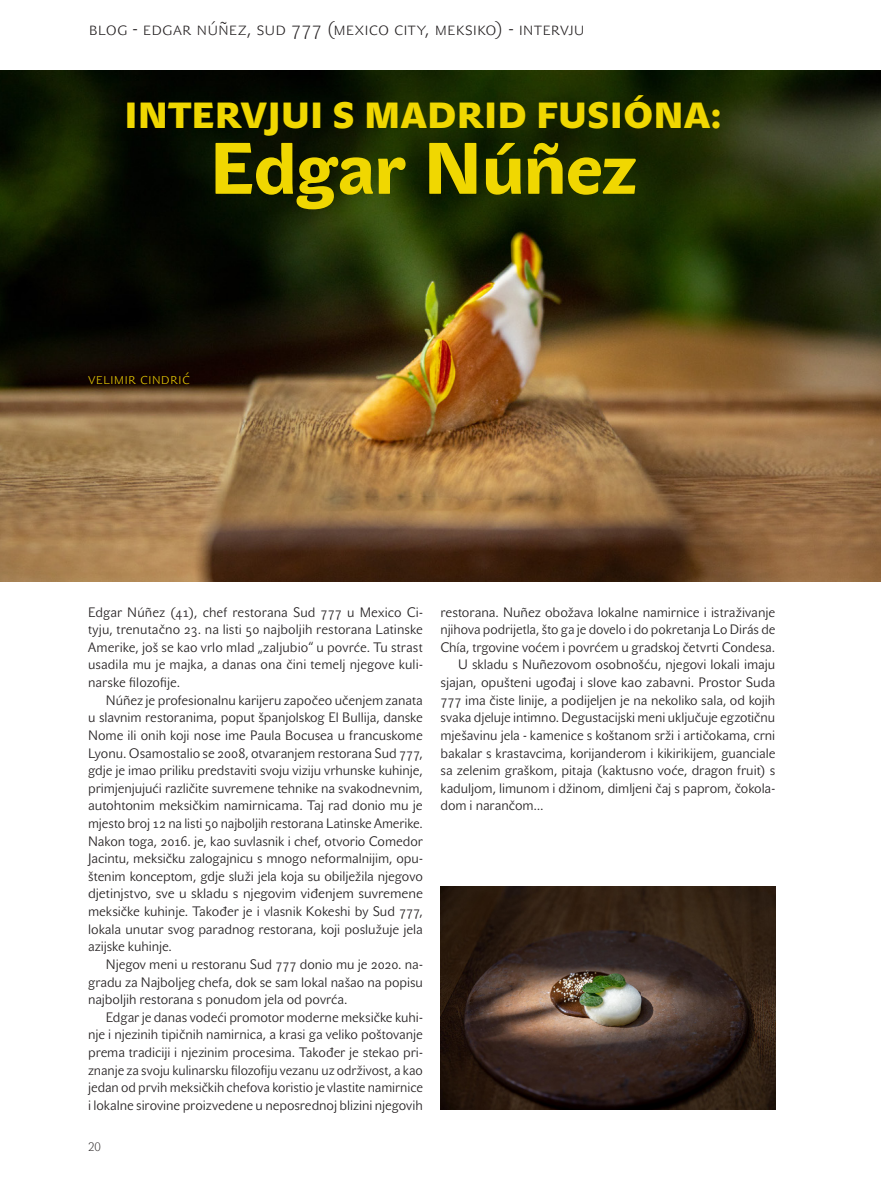
<style>
.page{position:relative;width:881px;height:1183px;background:#fff}
.page>*{position:absolute;margin:0;border:0;box-sizing:border-box;transform-origin:0 0}
.Naslov_1a_-_48_pt{font:72px "John Sans Heavy Pro";letter-spacing:-.005em;color:#f0d701}
.Naslov_1b_-_24_pt{font:36px "John Sans Black Pro";letter-spacing:.005em;color:#f0d701}
.Naslov_5_-_ime_rubri{font:19.5px "John Sans White Pro";color:#231f20}
.Naslov_3_-_ime_autor{font:16.5px "John Sans White Pro";letter-spacing:.005em;color:#e6c903}
.Tekst_2_-_s_uvlakama{font:13.5px/17.5px "John Sans Lite Pro";color:#231f20;text-align:justify}
.Tekst_1_-_prvi_parag{font:13.5px/17.5px "John Sans Lite Pro";letter-spacing:.005em;color:#231f20;text-align:justify}
.t1{font:12px "John Sans White Pro";color:#231f20}
</style>
<div class="page">
<img style="left:0;top:70px;width:880px;height:511px">
<img style="left:440px;top:886px;width:335px;height:223px">
<p class="Naslov_5_-_ime_rubri" style="left:89px;top:17px;width:497px">blog - edgar núñez, sud 777 (mexico city, meksiko) - intervju</p>
<p class="Naslov_1b_-_24_pt" style="left:124px;top:94px;width:598px">INTERVJUI S MADRID FUSIÓNA:</p>
<p class="Naslov_1a_-_48_pt" style="left:209px;top:127px;width:428px">Edgar Núñez</p>
<p class="Naslov_3_-_ime_autor" style="left:88px;top:369px;width:103px">velimir cindrić</p>
<p class="Tekst_1_-_prvi_parag" style="left:88px;top:603px;width:336px">Edgar Núñez (41), chef restorana Sud 777 u Mexico Ci&shy;tyju, trenutačno 23. na listi 50 najboljih restorana Latinske Amerike, još se kao vrlo mlad „zaljubio“ u povrće. Tu strast usadila mu je majka, a danas ona čini temelj njegove kuli&shy;narske filozofije.</p>
<p class="Tekst_2_-_s_uvlakama" style="left:88px;top:691px;width:336px;text-indent:18px">Núñez je profesionalnu karijeru započeo učenjem zanata u slavnim restoranima, poput španjolskog El Bullija, danske Nome ili onih koji nose ime Paula Bocusea u francuskome Lyonu. Osamostalio se 2008, otvaranjem restorana Sud 777, gdje je imao priliku predstaviti svoju viziju vrhunske kuhinje, primjenjujući različite suvremene tehnike na svakodnevnim, autohtonim meksičkim namirnicama. Taj rad donio mu je mjesto broj 12 na listi 50 najboljih restorana Latinske Amerike.<br>Nakon toga, 2016. je, kao suvlasnik i chef, otvorio Comedor Jacintu, meksičku zalogajnicu s mnogo neformalnijim, opu&shy;štenim konceptom, gdje služi jela koja su obilježila njegovo djetinjstvo, sve u skladu s njegovim viđenjem suvremene meksičke kuhinje. Također je i vlasnik Kokeshi by Sud 777, lokala unutar svog paradnog restorana, koji poslužuje jela azijske kuhinje.</p>
<p class="Tekst_2_-_s_uvlakama" style="left:88px;top:955px;width:336px;text-indent:18px">Njegov meni u restoranu Sud 777 donio mu je 2020. na&shy;gradu za Najboljeg chefa, dok se sam lokal našao na popisu najboljih restorana s ponudom jela od povrća.</p>
<p class="Tekst_2_-_s_uvlakama" style="left:88px;top:1008px;width:336px;text-indent:18px">Edgar je danas vodeći promotor moderne meksičke kuhi&shy;nje i njezinih tipičnih namirnica, a krasi ga veliko poštovanje prema tradiciji i njezinim procesima. Također je stekao pri&shy;znanje za svoju kulinarsku filozofiju vezanu uz održivost, a kao jedan od prvih meksičkih chefova koristio je vlastite namirnice i lokalne sirovine proizvedene u neposrednoj blizini njegovih</p>
<p class="t1" style="left:88px;top:1139px;width:14px">20</p>
<p class="Tekst_2_-_s_uvlakama" style="left:440px;top:603px;width:336px">restorana. Nuñez obožava lokalne namirnice i istraživanje njihova podrijetla, što ga je dovelo i do pokretanja Lo Dirás de Chía, trgovine voćem i povrćem u gradskoj četvrti Condesa.</p>
<p class="Tekst_2_-_s_uvlakama" style="left:440px;top:656px;width:336px;text-indent:18px">U skladu s Nuñezovom osobnošću, njegovi lokali imaju sjajan, opušteni ugođaj i slove kao zabavni. Prostor Suda 777 ima čiste linije, a podijeljen je na nekoliko sala, od kojih svaka djeluje intimno. Degustacijski meni uključuje egzotičnu mješavinu jela - kamenice s koštanom srži i artičokama, crni bakalar s krastavcima, korijanderom i kikirikijem, guanciale sa zelenim graškom, pitaja (kaktusno voće, dragon fruit) s kaduljom, limunom i džinom, dimljeni čaj s paprom, čokola&shy;dom i narančom…</p>
</div>
